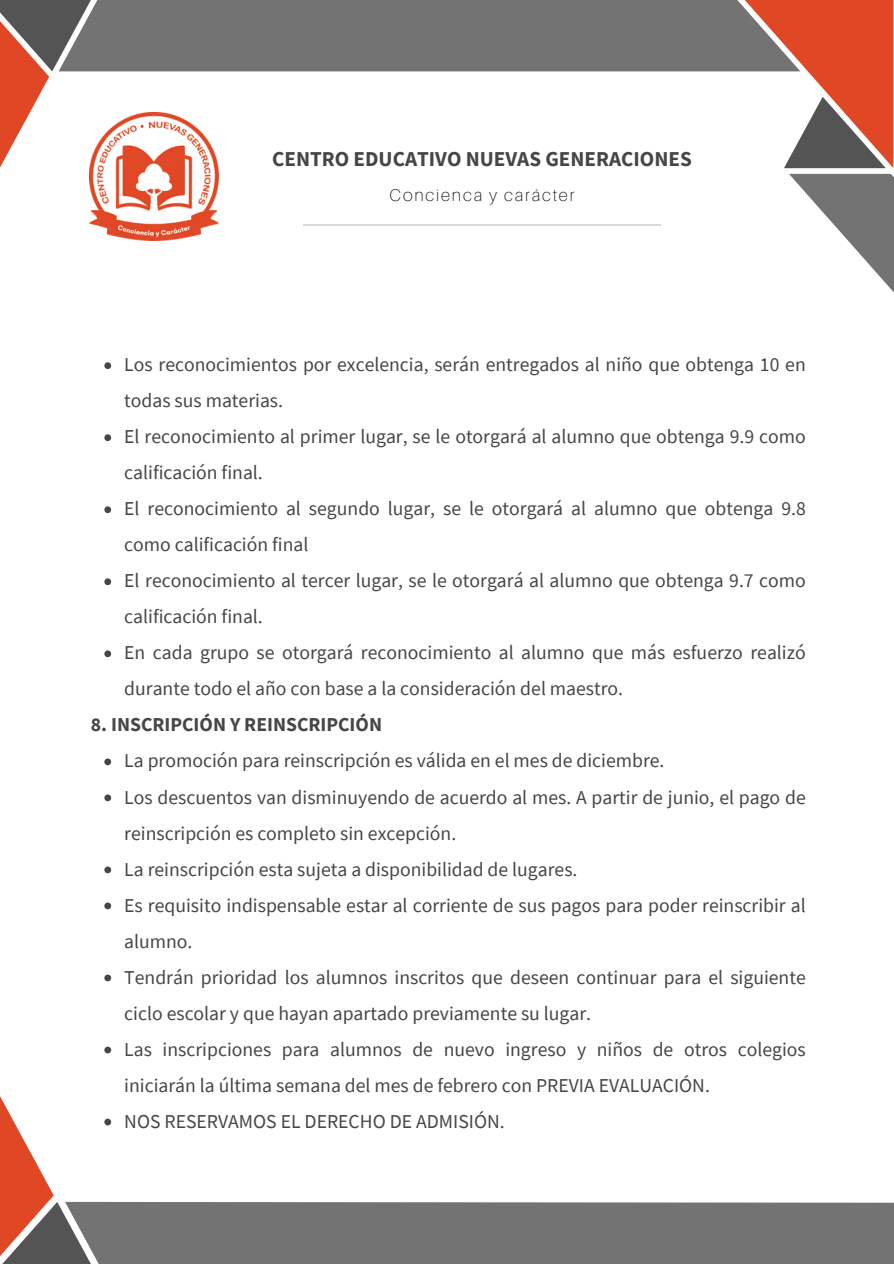
<style>
.page{position:relative;width:894px;height:1264px;background:#fff}
.page>*{position:absolute;margin:0;border:0;box-sizing:border-box;transform-origin:0 0}
.t1{font:700 21.15px "Source Sans Pro";color:#474645}
.t2{font:19.65px/36px "Source Sans Pro";color:#474645}
.t3{font:700 19.65px "Source Sans Pro";color:#474645}
.t4{font:100 17.1px "Aileron";letter-spacing:.105em;color:#000}
</style>
<div class="page">
<svg style="left:789px;top:174px;width:104px;height:118px"></svg>
<svg style="left:744px;top:0;width:149px;height:168px"></svg>
<svg style="left:0;top:0;width:91px;height:168px"></svg>
<div style="left:59px;top:0;width:741px;height:71px;background:#737373"></div>
<div style="left:111px;top:1202px;width:782px;height:61px;background:#737373"></div>
<svg style="left:104px;top:362px;width:7px;height:7px"></svg>
<svg style="left:104px;top:434px;width:7px;height:7px"></svg>
<svg style="left:104px;top:506px;width:7px;height:7px"></svg>
<svg style="left:104px;top:578px;width:7px;height:7px"></svg>
<svg style="left:104px;top:650px;width:7px;height:7px"></svg>
<svg style="left:104px;top:758px;width:7px;height:7px"></svg>
<svg style="left:104px;top:794px;width:7px;height:7px"></svg>
<svg style="left:104px;top:866px;width:7px;height:7px"></svg>
<svg style="left:104px;top:902px;width:7px;height:7px"></svg>
<svg style="left:104px;top:974px;width:7px;height:7px"></svg>
<svg style="left:0;top:1046px;width:111px;height:217px"></svg>
<hr style="left:303px;top:224px;width:357px;height:2px;background:#d9d9d9">
<img style="left:89px;top:112px;width:130px;height:128px">
<p class="t1" style="left:272px;top:145px;width:421px">CENTRO EDUCATIVO NUEVAS GENERACIONES</p>
<p class="t4" style="left:389px;top:184px;width:186px">Concienca y carácter</p>
<p class="t2" style="left:124px;top:346px;width:682px">Los reconocimientos por excelencia, serán entregados al niño que obtenga 10 en todas sus materias.</p>
<p class="t2" style="left:124px;top:418px;width:682px">El reconocimiento al primer lugar, se le otorgará al alumno que obtenga 9.9 como calificación final.</p>
<h1 class="t2" style="left:124px;top:490px;width:682px">El reconocimiento al segundo lugar, se le otorgará al alumno que obtenga 9.8 como calificación final</h1>
<p class="t2" style="left:124px;top:562px;width:682px">El reconocimiento al tercer lugar, se le otorgará al alumno que obtenga 9.7 como calificación final.</p>
<p class="t2" style="left:124px;top:634px;width:682px">En cada grupo se otorgará reconocimiento al alumno que más esfuerzo realizó durante todo el año con base a la consideración del maestro.</p>
<p class="t3" style="left:91px;top:712px;width:292px">8. INSCRIPCIÓN Y REINSCRIPCIÓN</p>
<p class="t2" style="left:124px;top:742px;width:541px">La promoción para reinscripción es válida en el mes de diciembre.</p>
<p class="t2" style="left:124px;top:778px;width:682px">Los descuentos van disminuyendo de acuerdo al mes. A partir de junio, el pago de reinscripción es completo sin excepción.</p>
<p class="t2" style="left:124px;top:850px;width:454px">La reinscripción esta sujeta a disponibilidad de lugares.</p>
<p class="t2" style="left:124px;top:886px;width:682px">Es requisito indispensable estar al corriente de sus pagos para poder reinscribir al alumno.</p>
<h1 class="t2" style="left:124px;top:958px;width:682px">Tendrán prioridad los alumnos inscritos que deseen continuar para el siguiente ciclo escolar y que hayan apartado previamente su lugar.</h1>
<p class="t2" style="left:124px;top:1030px;width:682px">Las inscripciones para alumnos de nuevo ingreso y niños de otros colegios iniciarán la última semana del mes de febrero con PREVIA EVALUACIÓN.</p>
<p class="t2" style="left:124px;top:1102px;width:382px">NOS RESERVAMOS EL DERECHO DE ADMISIÓN.</p>
</div>
